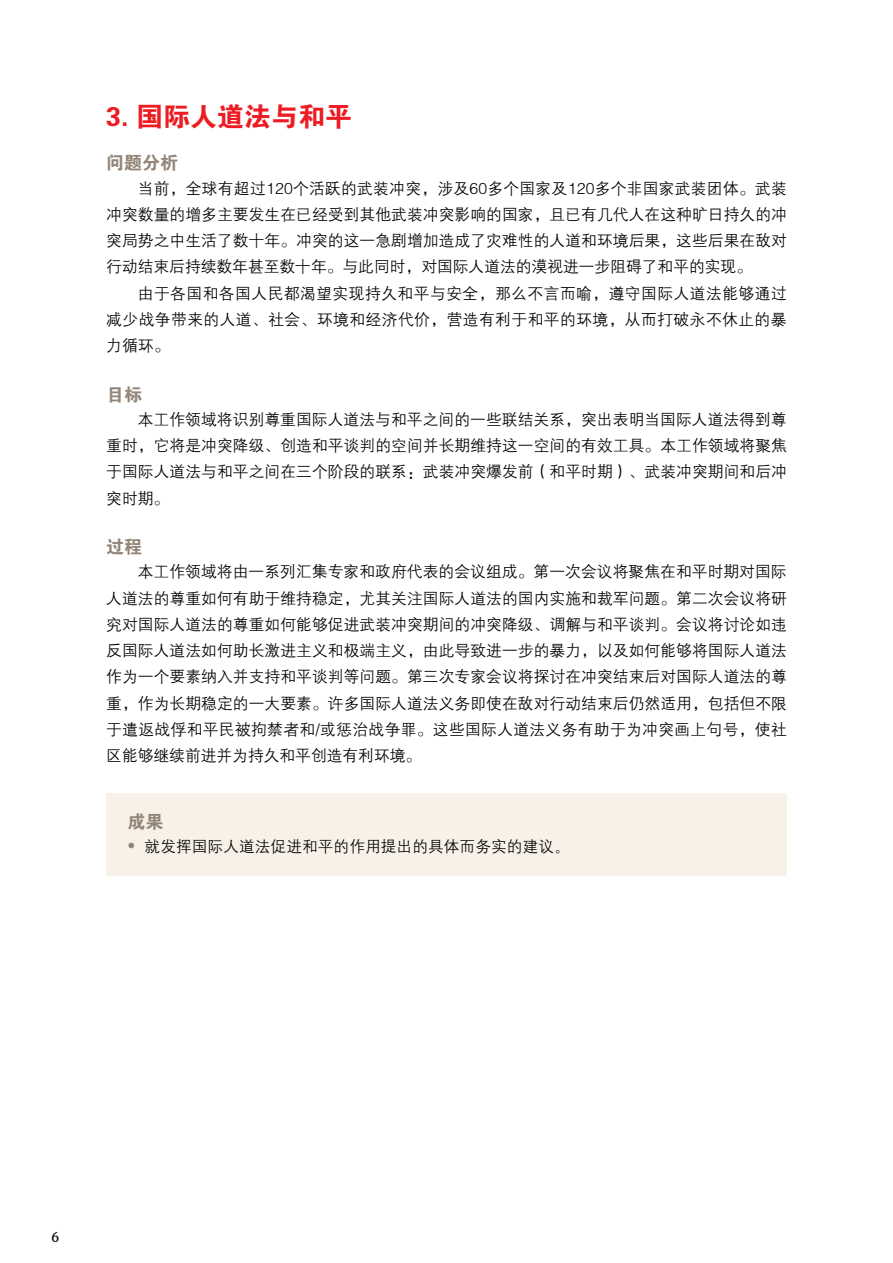
<style>
.page{position:relative;width:893px;height:1263px;background:#fff}
.page>*{position:absolute;margin:0;border:0;box-sizing:border-box;transform-origin:0 0}
.t1{font:27px "FZDHTJW GB1 0";color:#ed1c23}
.t2{font:18px "FZDHTJW GB1 0";color:#938578}
.t3{font:15.75px/26.2px "FZZDXJW GB1 0";letter-spacing:.005em;color:#000;text-align:justify}
.t4{font:15.75px "H Yg 2 gj";color:#000}
.t5{font:12.75px "Merriweather";color:#000}
.s1{font-family:"Helvetica Neue";font-weight:300;color:#938578}
</style>
<div class="page">
<div style="left:106px;top:793px;width:681px;height:82px;background:#f7f1e8"></div>
<h1 class="t1" style="left:106px;top:102px;width:247px">3. 国际人道法与和平</h1>
<p class="t2" style="left:106px;top:153px;width:73px">问题分析</p>
<p class="t3" style="left:106px;top:175px;width:682px;text-indent:31px">当前，全球有超过120个活跃的武装冲突，涉及60多个国家及120多个非国家武装团体。武装冲突数量的增多主要发生在已经受到其他武装冲突影响的国家，且已有几代人在这种旷日持久的冲突局势之中生活了数十年。冲突的这一急剧增加造成了灾难性的人道和环境后果，这些后果在敌对行动结束后持续数年甚至数十年。与此同时，对国际人道法的漠视进一步阻碍了和平的实现。</p>
<p class="t3" style="left:106px;top:280px;width:682px;text-indent:31px">由于各国和各国人民都渴望实现持久和平与安全，那么不言而喻，遵守国际人道法能够通过减少战争带来的人道、社会、环境和经济代价，营造有利于和平的环境，从而打破永不休止的暴力循环。</p>
<p class="t2" style="left:106px;top:384px;width:37px">目标</p>
<p class="t3" style="left:106px;top:407px;width:682px;text-indent:31px">本工作领域将识别尊重国际人道法与和平之间的一些联结关系，突出表明当国际人道法得到尊重时，它将是冲突降级、创造和平谈判的空间并长期维持这一空间的有效工具。本工作领域将聚焦于国际人道法与和平之间在三个阶段的联系：武装冲突爆发前（和平时期）、武装冲突期间和后冲突时期。</p>
<p class="t2" style="left:106px;top:537px;width:37px">过程</p>
<p class="t3" style="left:106px;top:559px;width:682px;text-indent:31px">本工作领域将由一系列汇集专家和政府代表的会议组成。第一次会议将聚焦在和平时期对国际人道法的尊重如何有助于维持稳定，尤其关注国际人道法的国内实施和裁军问题。第二次会议将研究对国际人道法的尊重如何能够促进武装冲突期间的冲突降级、调解与和平谈判。会议将讨论如违反国际人道法如何助长激进主义和极端主义，由此导致进一步的暴力，以及如何能够将国际人道法作为一个要素纳入并支持和平谈判等问题。第三次专家会议将探讨在冲突结束后对国际人道法的尊重，作为长期稳定的一大要素。许多国际人道法义务即使在敌对行动结束后仍然适用，包括但不限于遣返战俘和平民被拘禁者和/或惩治战争罪。这些国际人道法义务有助于为冲突画上句号，使社区能够继续前进并为持久和平创造有利环境。</p>
<p class="t2" style="left:128px;top:812px;width:37px">成果</p>
<p class="t4" style="left:128px;top:838px;width:444px"><span class="s1">•</span> 就发挥国际人道法促进和平的作用提出的具体而务实的建议。</p>
<p class="t5" style="left:51px;top:1228px;width:10px">6</p>
</div>
